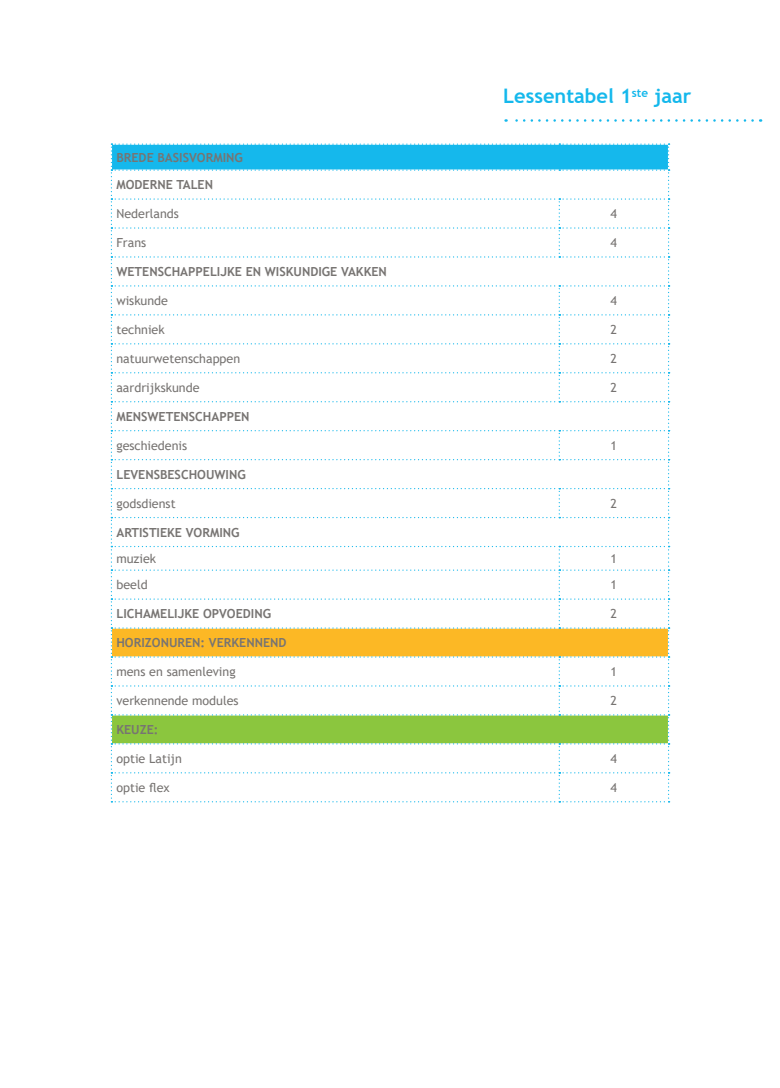
<style>
.page{position:relative;width:780px;height:1088px;background:#fff}
.page>*{position:absolute;margin:0;border:0;box-sizing:border-box;transform-origin:0 0}
.titels{font:700 20px "Trebuchet MS";color:#15b8ec}
.t1{font:12.5px "Trebuchet MS";color:#777472}
.t2{font:700 12.5px "Trebuchet MS";color:#777472}
</style>
<div class="page">
<svg style="left:505px;top:119px;width:247px;height:3px"></svg>
<svg style="left:111px;top:144px;width:558px;height:658px"></svg>
<p class="titels" style="left:503px;top:84px;width:189px">Lessentabel 1<sup>ste</sup> jaar</p>
<p class="t2" style="left:116px;top:149px;width:128px">BREDE BASISVORMING</p>
<p class="t2" style="left:116px;top:177px;width:98px">MODERNE TALEN</p>
<p class="t1" style="left:116px;top:206px;width:64px">Nederlands</p>
<p class="t1" style="left:610px;top:206px;width:8px">4</p>
<p class="t1" style="left:116px;top:235px;width:31px">Frans</p>
<p class="t1" style="left:610px;top:235px;width:8px">4</p>
<p class="t2" style="left:116px;top:264px;width:272px">WETENSCHAPPELIJKE EN WISKUNDIGE VAKKEN</p>
<p class="t1" style="left:116px;top:293px;width:53px">wiskunde</p>
<p class="t1" style="left:610px;top:293px;width:8px">4</p>
<p class="t1" style="left:116px;top:322px;width:50px">techniek</p>
<p class="t1" style="left:610px;top:322px;width:8px">2</p>
<p class="t1" style="left:116px;top:351px;width:125px">natuurwetenschappen</p>
<p class="t1" style="left:610px;top:351px;width:8px">2</p>
<p class="t1" style="left:116px;top:379px;width:85px">aardrijkskunde</p>
<p class="t1" style="left:610px;top:379px;width:8px">2</p>
<p class="t2" style="left:116px;top:409px;width:135px">MENSWETENSCHAPPEN</p>
<p class="t1" style="left:116px;top:437px;width:72px">geschiedenis</p>
<p class="t1" style="left:610px;top:437px;width:8px">1</p>
<p class="t2" style="left:116px;top:466px;width:131px">LEVENSBESCHOUWING</p>
<p class="t1" style="left:116px;top:495px;width:61px">godsdienst</p>
<p class="t1" style="left:610px;top:495px;width:8px">2</p>
<p class="t2" style="left:116px;top:524px;width:125px">ARTISTIEKE VORMING</p>
<p class="t1" style="left:116px;top:551px;width:41px">muziek</p>
<p class="t1" style="left:610px;top:551px;width:8px">1</p>
<p class="t1" style="left:116px;top:577px;width:33px">beeld</p>
<p class="t1" style="left:610px;top:577px;width:8px">1</p>
<p class="t2" style="left:116px;top:606px;width:156px">LICHAMELIJKE OPVOEDING</p>
<p class="t1" style="left:610px;top:606px;width:8px">2</p>
<p class="t2" style="left:116px;top:635px;width:171px">HORIZONUREN: VERKENNEND</p>
<p class="t1" style="left:116px;top:664px;width:121px">mens en samenleving</p>
<p class="t1" style="left:610px;top:664px;width:8px">1</p>
<p class="t1" style="left:116px;top:693px;width:124px">verkennende modules</p>
<p class="t1" style="left:610px;top:693px;width:8px">2</p>
<p class="t2" style="left:116px;top:722px;width:43px">KEUZE:</p>
<p class="t1" style="left:116px;top:751px;width:67px">optie Latijn</p>
<p class="t1" style="left:610px;top:751px;width:8px">4</p>
<p class="t1" style="left:116px;top:779px;width:55px">optie flex</p>
<p class="t1" style="left:610px;top:779px;width:8px">4</p>
</div>
